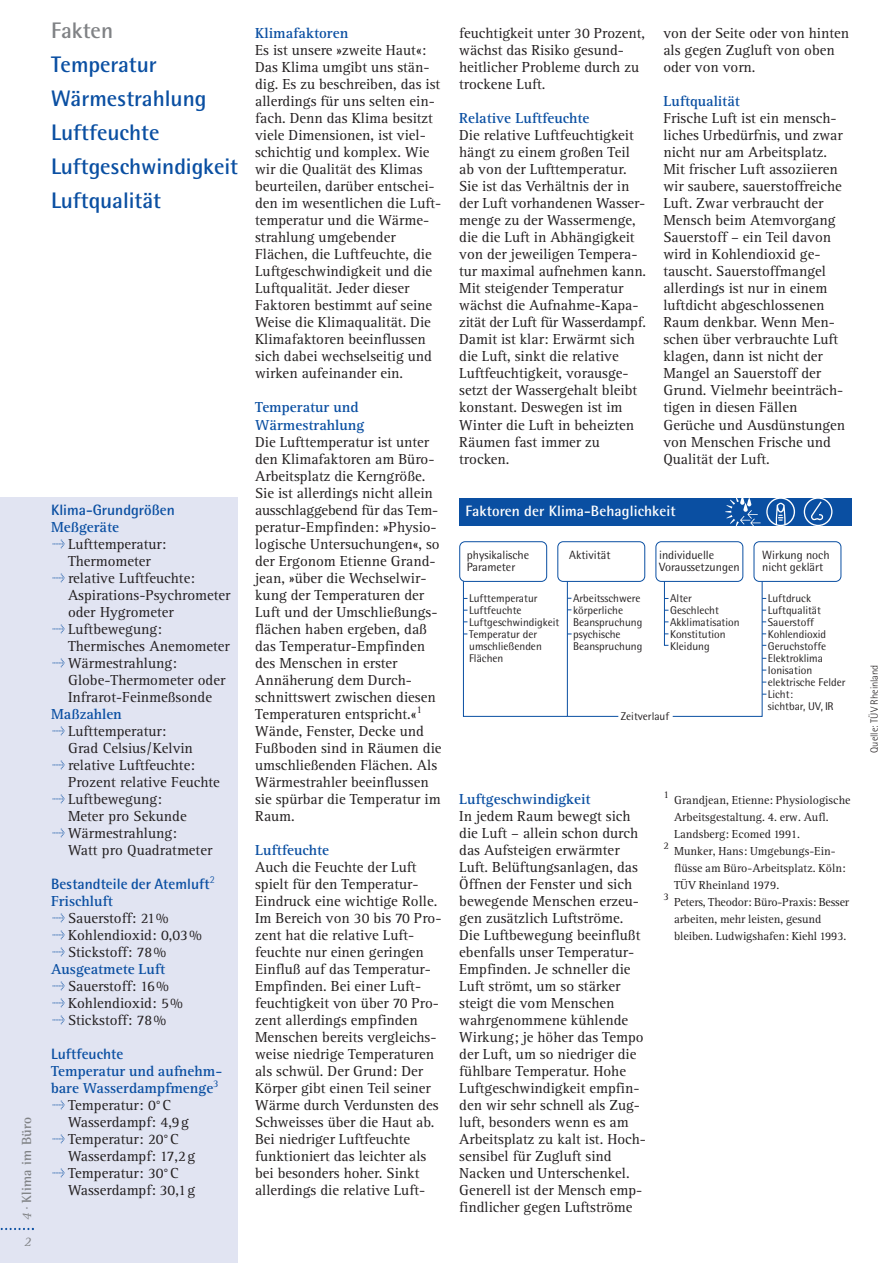
<style>
.page{position:relative;width:893px;height:1263px;background:#fff}
.page>*{position:absolute;margin:0;border:0;box-sizing:border-box;transform-origin:0 0}
.t1{font:700 22.5px/34px "Rotis Semi Sans";letter-spacing:-.005em;color:#0a4fa2}
.t2{font:700 22.5px "Rotis Semi Sans";color:#808285}
.t3{font:15px/17px "Rotis Serif";color:#231f20}
.t4{font:700 15px/17px "Rotis Serif";color:#0a4fa2}
.t5{font:700 15px "Rotis Semi Sans";color:#0a4fa2}
.t6{font:700 15px "Rotis Semi Sans";color:#fff}
.t7{font:700 13.5px "Rotis Semi Serif";letter-spacing:.025em;color:#808285}
.t8{font:italic 13.5px "Rotis Serif";color:#808285}
.t9{font:12px/17px "Rotis Serif";color:#231f20}
.t10{font:12px/12px "Rotis Semi Sans";color:#231f20}
.t11{font:11.25px/12px "Rotis Semi Sans";color:#231f20}
.t12{font:300 10.5px "Rotis Semi Sans";color:#231f20}
.t13{font:10.5px "Rotis Serif";color:#231f20}
.s1{font-family:"Rotis Serif";font-weight:400;font-style:italic}
</style>
<div class="page">
<div style="left:0;top:497px;width:238px;height:766px;background:#e1e4f2"></div>
<svg style="left:0;top:1228px;width:34px;height:2px"></svg>
<div style="left:460px;top:498px;width:392px;height:27px;background:#0a4fa2"></div>
<svg style="left:725px;top:498px;width:70px;height:27px"></svg>
<svg style="left:804px;top:498px;width:28px;height:27px"></svg>
<div style="left:459px;top:541px;width:88px;height:41px;border:1px solid #0a4fa2;border-radius:5px"></div>
<div style="left:557px;top:541px;width:88px;height:41px;border:1px solid #0a4fa2;border-radius:5px"></div>
<div style="left:656px;top:541px;width:87px;height:41px;border:1px solid #0a4fa2;border-radius:5px"></div>
<div style="left:754px;top:541px;width:87px;height:41px;border:1px solid #0a4fa2;border-radius:5px"></div>
<hr style="left:568px;top:716px;width:50px;height:1px;background:#0a4fa2">
<svg style="left:664px;top:576px;width:102px;height:141px"></svg>
<svg style="left:463px;top:574px;width:109px;height:143px"></svg>
<p class="t7" style="left:22px;top:1220px;width:105px;rotate:-90deg"><span class="s1">4 ·</span> Klima im Büro</p>
<p class="t8" style="left:24px;top:1237px;width:9px">2</p>
<h1 class="t2" style="left:51px;top:23px;width:64px">Fakten</h1>
<h1 class="t1" style="left:51px;top:50px;width:189px">Temperatur<br>Wärmestrahlung<br>Luftfeuchte<br>Luftgeschwindigkeit<br>Luftqualität</h1>
<p class="t5" style="left:51px;top:504px;width:125px">Klima-Grundgrößen</p>
<p class="t4" style="left:51px;top:520px;width:70px">Meßgeräte</p>
<p class="t3" style="left:68px;top:537px;width:164px">Lufttemperatur:<br>Thermometer<br>relative Luftfeuchte:<br>Aspirations-Psychrometer oder Hygrometer<br>Luftbewegung:<br>Thermisches Anemometer<br>Wärmestrahlung:<br>Globe-Thermometer oder<br>Infrarot-Feinmeßsonde</p>
<p class="t4" style="left:51px;top:707px;width:72px">Maßzahlen</p>
<p class="t3" style="left:68px;top:724px;width:153px">Lufttemperatur:<br>Grad Celsius/Kelvin relative Luftfeuchte:<br>Prozent relative Feuchte<br>Luftbewegung:<br>Meter pro Sekunde<br>Wärmestrahlung:<br>Watt pro Quadratmeter</p>
<p class="t5" style="left:51px;top:878px;width:165px">Bestandteile der Atemluft<sup>2</sup></p>
<p class="t4" style="left:51px;top:894px;width:63px">Frischluft</p>
<p class="t3" style="left:68px;top:911px;width:135px">Sauerstoff: 21%<br>Kohlendioxid: 0,03%<br>Stickstoff: 78%</p>
<p class="t4" style="left:51px;top:962px;width:116px">Ausgeatmete Luft</p>
<p class="t3" style="left:68px;top:979px;width:116px">Sauerstoff: 16%<br>Kohlendioxid: 5%<br>Stickstoff: 78%</p>
<p class="t5" style="left:51px;top:1048px;width:74px">Luftfeuchte</p>
<p class="t4" style="left:51px;top:1064px;width:173px">Temperatur und aufnehm-</p>
<p class="t4" style="left:51px;top:1081px;width:169px">bare Wasserdampfmenge<sup>3</sup></p>
<p class="t3" style="left:68px;top:1098px;width:104px">Temperatur: 0°C</p>
<p class="t3" style="left:68px;top:1115px;width:122px">Wasserdampf: 4,9g</p>
<p class="t3" style="left:68px;top:1132px;width:112px">Temperatur: 20°C</p>
<p class="t3" style="left:68px;top:1149px;width:129px">Wasserdampf: 17,2g</p>
<p class="t3" style="left:68px;top:1166px;width:112px">Temperatur: 30°C</p>
<p class="t3" style="left:68px;top:1183px;width:129px">Wasserdampf: 30,1g</p>
<p class="t4" style="left:255px;top:26px;width:95px">Klimafaktoren</p>
<p class="t3" style="left:255px;top:43px;width:188px">Es ist unsere »zweite Haut«:<br>Das Klima umgibt uns stän&shy;dig. Es zu beschreiben, das ist allerdings für uns selten ein&shy;fach. Denn das Klima besitzt viele Dimensionen, ist viel&shy;schichtig und komplex. Wie wir die Qualität des Klimas beurteilen, darüber entschei&shy;den im wesentlichen die Luft&shy;temperatur und die Wärme&shy;strahlung umgebender<br>Flächen, die Luftfeuchte, die<br>Luftgeschwindigkeit und die<br>Luftqualität. Jeder dieser<br>Faktoren bestimmt auf seine<br>Weise die Klimaqualität. Die<br>Klimafaktoren beeinflussen sich dabei wechselseitig und wirken aufeinander ein.</p>
<p class="t4" style="left:255px;top:401px;width:110px">Temperatur und<br>Wärmestrahlung</p>
<p class="t3" style="left:255px;top:435px;width:188px">Die Lufttemperatur ist unter den Klimafaktoren am Büro-<br>Arbeitsplatz die Kerngröße.<br>Sie ist allerdings nicht allein ausschlaggebend für das Tem&shy;peratur-Empfinden: »Physio&shy;logische Untersuchungen«, so der Ergonom Etienne Grand&shy;jean, »über die Wechselwir&shy;kung der Temperaturen der<br>Luft und der Umschließungs&shy;flächen haben ergeben, daß das Temperatur-Empfinden des Menschen in erster<br>Annäherung dem Durch&shy;schnittswert zwischen diesen<br>Temperaturen entspricht.«<sup>1<br></sup>Wände, Fenster, Decke und<br>Fußboden sind in Räumen die umschließenden Flächen. Als<br>Wärmestrahler beeinflussen sie spürbar die Temperatur im<br>Raum.</p>
<p class="t4" style="left:255px;top:843px;width:75px">Luftfeuchte</p>
<p class="t3" style="left:255px;top:860px;width:188px">Auch die Feuchte der Luft spielt für den Temperatur-<br>Eindruck eine wichtige Rolle.<br>Im Bereich von 30 bis 70 Pro&shy;zent hat die relative Luft&shy;feuchte nur einen geringen<br>Einfluß auf das Temperatur-<br>Empfinden. Bei einer Luft&shy;feuchtigkeit von über 70 Pro&shy;zent allerdings empfinden<br>Menschen bereits vergleichs&shy;weise niedrige Temperaturen als schwül. Der Grund: Der<br>Körper gibt einen Teil seiner<br>Wärme durch Verdunsten des<br>Schweisses über die Haut ab.<br>Bei niedriger Luftfeuchte funktioniert das leichter als bei besonders hoher. Sinkt allerdings die relative Luft-</p>
<p class="t3" style="left:663px;top:26px;width:187px">von der Seite oder von hinten als gegen Zugluft von oben oder von vorn.</p>
<p class="t4" style="left:663px;top:94px;width:78px">Luftqualität</p>
<p class="t3" style="left:663px;top:111px;width:183px">Frische Luft ist ein mensch&shy;liches Urbedürfnis, und zwar nicht nur am Arbeitsplatz.<br>Mit frischer Luft assoziieren wir saubere, sauerstoffreiche<br>Luft. Zwar verbraucht der<br>Mensch beim Atemvorgang<br>Sauerstoff – ein Teil davon wird in Kohlendioxid ge&shy;tauscht. Sauerstoffmangel allerdings ist nur in einem luftdicht abgeschlossenen<br>Raum denkbar. Wenn Men&shy;schen über verbrauchte Luft klagen, dann ist nicht der<br>Mangel an Sauerstoff der<br>Grund. Vielmehr beeinträch&shy;tigen in diesen Fällen<br>Gerüche und Ausdünstungen von Menschen Frische und<br>Qualität der Luft.</p>
<p class="t6" style="left:466px;top:505px;width:212px">Faktoren der Klima-Behaglichkeit</p>
<p class="t3" style="left:459px;top:26px;width:188px">feuchtigkeit unter 30 Prozent, wächst das Risiko gesund&shy;heitlicher Probleme durch zu trockene Luft.</p>
<p class="t4" style="left:459px;top:111px;width:132px">Relative Luftfeuchte</p>
<p class="t3" style="left:459px;top:128px;width:189px">Die relative Luftfeuchtigkeit hängt zu einem großen Teil ab von der Lufttemperatur.<br>Sie ist das Verhältnis der in der Luft vorhandenen Wasser&shy;menge zu der Wassermenge, die die Luft in Abhängigkeit von der jeweiligen Tempera&shy;tur maximal aufnehmen kann.<br>Mit steigender Temperatur wächst die Aufnahme-Kapa&shy;zität der Luft für Wasserdampf.<br>Damit ist klar: Erwärmt sich die Luft, sinkt die relative<br>Luftfeuchtigkeit, vorausge&shy;setzt der Wassergehalt bleibt konstant. Deswegen ist im<br>Winter die Luft in beheizten<br>Räumen fast immer zu trocken.</p>
<p class="t10" style="left:467px;top:550px;width:64px">physikalische<br>Parameter</p>
<p class="t10" style="left:569px;top:550px;width:43px">Aktivität</p>
<p class="t10" style="left:659px;top:550px;width:82px">individuelle<br>Voraussetzungen</p>
<p class="t10" style="left:762px;top:550px;width:69px">Wirkung noch nicht geklärt</p>
<p class="t11" style="left:469px;top:593px;width:92px">Lufttemperatur<br>Luftfeuchte<br>Luftgeschwindigkeit<br>Temperatur der umschließenden<br>Flächen</p>
<p class="t11" style="left:573px;top:593px;width:71px">Arbeitsschwere körperliche<br>Beanspruchung psychische<br>Beanspruchung</p>
<p class="t11" style="left:670px;top:593px;width:71px">Alter<br>Geschlecht<br>Akklimatisation<br>Konstitution<br>Kleidung</p>
<p class="t11" style="left:768px;top:593px;width:79px">Luftdruck<br>Luftqualität<br>Sauerstoff<br>Kohlendioxid<br>Geruchstoffe<br>Elektroklima<br>Ionisation elektrische Felder<br>Licht:<br>sichtbar, UV, IR</p>
<p class="t11" style="left:621px;top:712px;width:50px">Zeitverlauf</p>
<p class="t4" style="left:459px;top:792px;width:133px">Luftgeschwindigkeit</p>
<p class="t3" style="left:459px;top:809px;width:188px">In jedem Raum bewegt sich die Luft – allein schon durch das Aufsteigen erwärmter<br>Luft. Belüftungsanlagen, das<br>Öffnen der Fenster und sich bewegende Menschen erzeu&shy;gen zusätzlich Luftströme.<br>Die Luftbewegung beeinflußt ebenfalls unser Temperatur-<br>Empfinden. Je schneller die<br>Luft strömt, um so stärker steigt die vom Menschen wahrgenommene kühlende<br>Wirkung; je höher das Tempo der Luft, um so niedriger die fühlbare Temperatur. Hohe<br>Luftgeschwindigkeit empfin&shy;den wir sehr schnell als Zug&shy;luft, besonders wenn es am<br>Arbeitsplatz zu kalt ist. Hoch&shy;sensibel für Zugluft sind<br>Nacken und Unterschenkel.<br>Generell ist der Mensch emp&shy;findlicher gegen Luftströme</p>
<p class="t13" style="left:663px;top:791px;width:7px">1</p>
<p class="t9" style="left:674px;top:792px;width:178px">Grandjean, Etienne: Physiologische<br>Arbeitsgestaltung. 4. erw. Aufl.<br>Landsberg: Ecomed 1991.</p>
<p class="t13" style="left:663px;top:842px;width:7px">2</p>
<p class="t9" style="left:674px;top:843px;width:173px">Munker, Hans: Umgebungs-Ein&shy;flüsse am Büro-Arbeitsplatz. Köln:<br>TÜV Rheinland 1979.</p>
<p class="t13" style="left:663px;top:893px;width:7px">3</p>
<p class="t9" style="left:674px;top:894px;width:177px">Peters, Theodor: Büro-Praxis: Besser arbeiten, mehr leisten, gesund bleiben. Ludwigshafen: Kiehl 1993.</p>
<p class="t12" style="left:871px;top:753px;width:90px;rotate:-90deg">Quelle: TÜV Rheinland</p>
</div>
